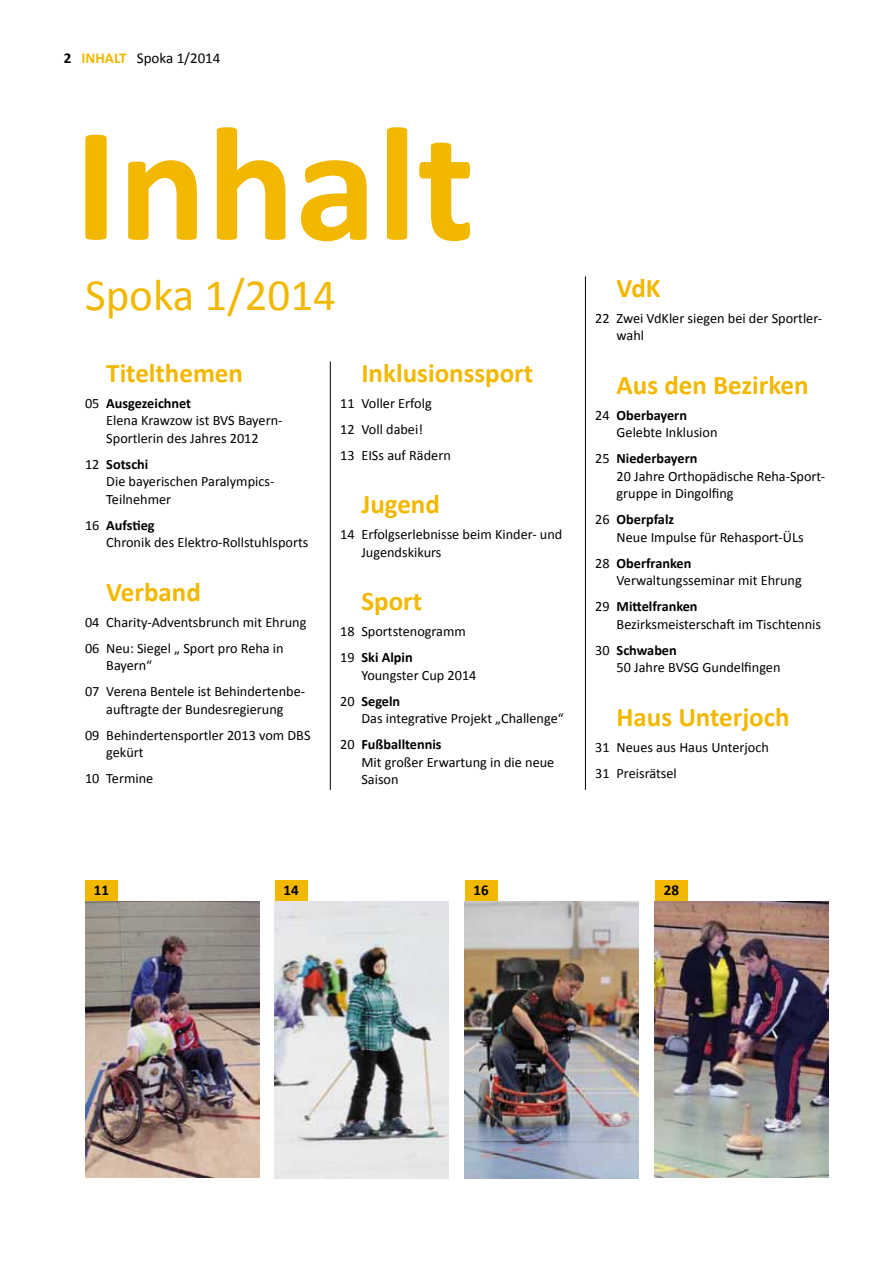
<style>
.page{position:relative;width:893px;height:1263px;background:#fff}
.page>*{position:absolute;margin:0;border:0;box-sizing:border-box;transform-origin:0 0}
.t1{font:700 165px "Calibri";color:#f2b800}
.t2{font:45px "Calibri";color:#f2b800}
.t3{font:700 27px "Calibri";color:#f2b800}
.t4{font:15px "Calibri";color:#000}
.t5{font:700 15px "Calibri";color:#000}
.t6{font:14.25px/17.4px "Calibri";color:#000}
.s1{font-weight:700}
.s2{font-weight:700;color:#f2b800}
</style>
<div class="page">
<hr style="left:585px;top:276px;width:1px;height:514px;background:#000">
<hr style="left:330px;top:361px;width:1px;height:429px;background:#000">
<div style="left:85px;top:880px;width:33px;height:22px;background:#f2b800"></div>
<div style="left:275px;top:880px;width:33px;height:22px;background:#f2b800"></div>
<div style="left:465px;top:880px;width:33px;height:22px;background:#f2b800"></div>
<div style="left:655px;top:880px;width:33px;height:22px;background:#f2b800"></div>
<img style="left:465px;top:902px;width:174px;height:276px">
<img style="left:85px;top:901px;width:174px;height:277px">
<img style="left:275px;top:902px;width:174px;height:276px">
<img style="left:655px;top:901px;width:174px;height:277px">
<p class="t4" style="left:64px;top:49px;width:158px"><span class="s1">2</span> <span class="s2">INHALT</span> Spoka 1/2014</p>
<h1 class="t1" style="left:74px;top:79px;width:402px">Inhalt</h1>
<h2 class="t2" style="left:85px;top:267px;width:252px">Spoka 1/2014</h2>
<h3 class="t3" style="left:106px;top:355px;width:138px">Titelthemen</h3>
<p class="t6" style="left:106px;top:394px;width:178px;text-indent:-21px">05 <span class="s1">Ausgezeichnet<br></span>Elena Krawzow ist BVS Bayern-<br>Sportlerin des Jahres 2012</p>
<p class="t6" style="left:106px;top:455px;width:170px;text-indent:-21px">12 <span class="s1">Sotschi<br></span>Die bayerischen Paralympics-<br>Teilnehmer</p>
<p class="t6" style="left:106px;top:516px;width:204px;text-indent:-21px">16 <span class="s1">Aufstieg<br></span>Chronik des Elektro-Rollstuhlsports</p>
<h3 class="t3" style="left:106px;top:574px;width:96px">Verband</h3>
<p class="t6" style="left:85px;top:609px;width:223px;line-height:26px">04 Charity-Adventsbrunch mit Ehrung<br>06 Neu: Siegel „ Sport pro Reha in</p>
<p class="t6" style="left:85px;top:652px;width:222px;line-height:26px;text-indent:21px">Bayern“<br>07 Verena Bentele ist Behindertenbe-</p>
<p class="t6" style="left:85px;top:696px;width:227px;line-height:26px;text-align:center">auftragte der Bundesregierung<br>09 Behindertensportler 2013 vom DBS</p>
<p class="t6" style="left:85px;top:739px;width:70px;line-height:26px;text-indent:21px">gekürt<br>10 Termine</p>
<h3 class="t3" style="left:361px;top:355px;width:173px">Inklusionssport</h3>
<p class="t6" style="left:340px;top:390px;width:112px;line-height:26px">11 Voller Erfolg<br>12 Voll dabei!<br>13 EISs auf Rädern</p>
<h3 class="t3" style="left:361px;top:487px;width:80px">Jugend</h3>
<p class="t6" style="left:361px;top:526px;width:202px;text-indent:-21px">14 Erfolgserlebnisse beim Kinder- und<br>Jugendskikurs</p>
<h3 class="t3" style="left:361px;top:584px;width:62px">Sport</h3>
<p class="t6" style="left:340px;top:619px;width:127px;line-height:26px">18 Sportstenogramm<br>19 <span class="s1">Ski Alpin</span></p>
<p class="t6" style="left:340px;top:662px;width:138px;line-height:26px;text-indent:21px">Youngster Cup 2014<br>20 <span class="s1">Segeln</span></p>
<p class="t6" style="left:340px;top:706px;width:225px;line-height:26px;text-indent:21px">Das integrative Projekt „Challenge“<br>20 <span class="s1">Fußballtennis</span></p>
<p class="t6" style="left:361px;top:753px;width:194px">Mit großer Erwartung in die neue<br>Saison</p>
<h3 class="t3" style="left:617px;top:270px;width:46px">VdK</h3>
<p class="t6" style="left:617px;top:309px;width:207px;text-indent:-21px">22 Zwei VdKler siegen bei der Sportler&shy;wahl</p>
<h3 class="t3" style="left:617px;top:368px;width:194px">Aus den Bezirken</h3>
<p class="t6" style="left:617px;top:406px;width:102px;text-indent:-21px">24 <span class="s1">Oberbayern<br></span>Gelebte Inklusion</p>
<p class="t6" style="left:617px;top:450px;width:210px;text-indent:-21px">25 <span class="s1">Niederbayern<br></span>20 Jahre Orthopädische Reha-Sport&shy;gruppe in Dingolfing</p>
<p class="t6" style="left:617px;top:511px;width:189px;text-indent:-21px">26 <span class="s1">Oberpfalz<br></span>Neue Impulse für Rehasport-ÜLs</p>
<p class="t6" style="left:617px;top:554px;width:187px;text-indent:-21px">28 <span class="s1">Oberfranken<br></span>Verwaltungsseminar mit Ehrung</p>
<p class="t6" style="left:617px;top:598px;width:206px;text-indent:-21px">29 <span class="s1">Mittelfranken<br></span>Bezirksmeisterschaft im Tischtennis</p>
<p class="t6" style="left:617px;top:641px;width:165px;text-indent:-21px">30 <span class="s1">Schwaben<br></span>50 Jahre BVSG Gundelfingen</p>
<h3 class="t3" style="left:617px;top:699px;width:174px">Haus Unterjoch</h3>
<p class="t6" style="left:595px;top:734px;width:175px;line-height:26px">31 Neues aus Haus Unterjoch<br>31 Preisrätsel</p>
<p class="t5" style="left:94px;top:881px;width:17px">11</p>
<p class="t5" style="left:284px;top:881px;width:17px">14</p>
<p class="t5" style="left:474px;top:881px;width:17px">16</p>
<p class="t5" style="left:664px;top:881px;width:17px">28</p>
</div>
